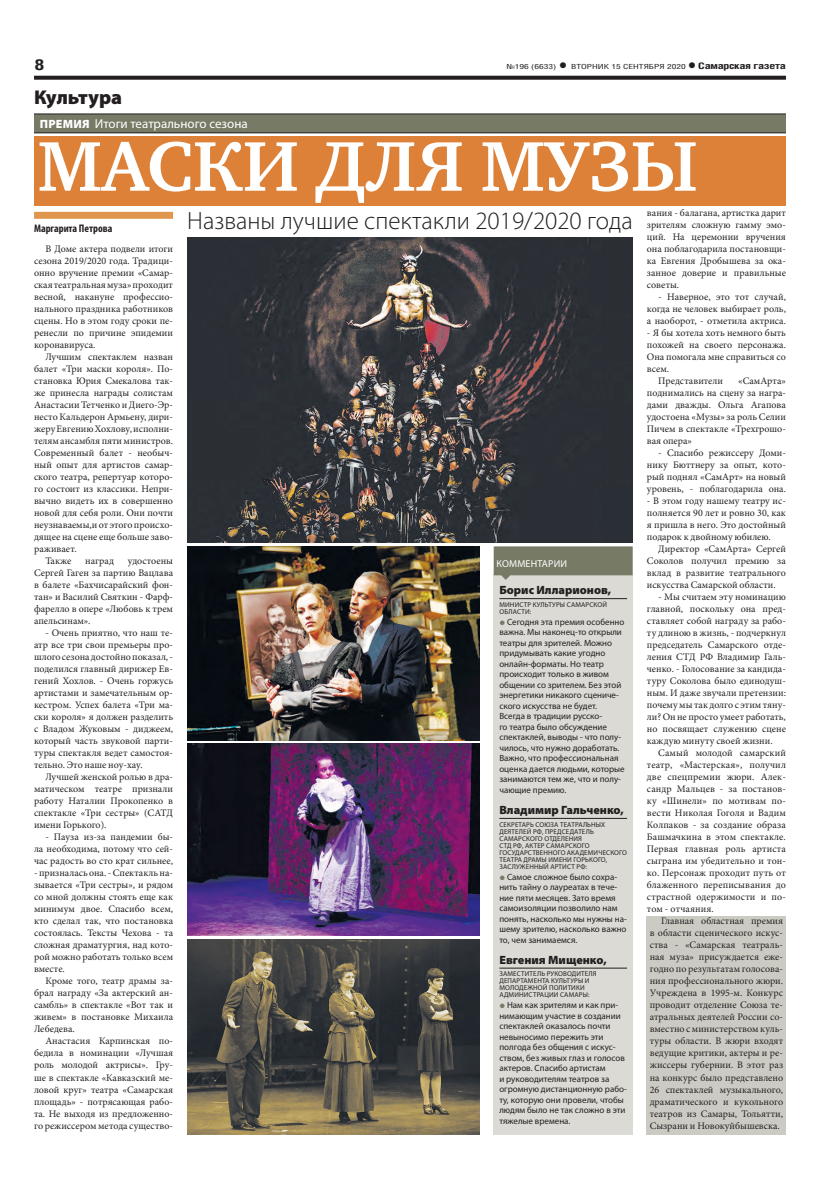
<style>
.page{position:relative;width:820px;height:1191px;background:#fff}
.page>*{position:absolute;margin:0;border:0;box-sizing:border-box;transform-origin:0 0}
.ЗАГОЛОВОК{font:700 72px "Charter C";color:#fff}
.ПОДЗАГОЛОВОК{font:300 25px "Myriad Pro";color:#231f20}
.рубрика{font:900 20px "Myriad Pro";color:#231f20}
.t1{font:700 15px "Helios Cond";color:#231f20;scale:1.4 1}
.надзаголовок{font:13px "Myriad Pro";color:#fff}
.мнение_имя{font:900 12px "Myriad Pro";color:#231f20}
.АВТОР_цвет__копия{font:700 condensed 11px "Myriad Pro";color:#231f20}
.ОСНОВНОЙ{font:10px/12px "Minion Pro";color:#231f20;text-align:justify}
.t2{font:10px "Myriad Pro";letter-spacing:.02em;color:#fff}
.мнение_текст{font:9px/10.5px "Myriad Pro";color:#231f20}
.t3{font:700 9px "Helios Cond";letter-spacing:-.02em;color:#231f20;scale:1.4 1}
.мнение_должность{font:7px/7px "Myriad Pro";letter-spacing:.02em;color:#231f20}
.t4{font:7px "Helios Cond";color:#231f20;scale:1.4 1}
.s1{font-weight:700;font-size:16px}
.s2{font-size:16px}
.s3{font-weight:900;font-size:12px}
.s4{font-weight:900;font-size:16px;color:#777a65}
</style>
<div class="page">
<svg style="left:34px;top:76px;width:751px;height:4px;background:#322f2f"></svg>
<div style="left:646px;top:916px;width:139px;height:218px;background:#cccbc3"></div>
<div style="left:34px;top:114px;width:751px;height:19px;background:#777a65"></div>
<hr style="left:34px;top:114px;width:751px;height:1px;background:#231f20">
<hr style="left:34px;top:133px;width:751px;height:1px;background:#231f20">
<div style="left:34px;top:136px;width:751px;height:70px;background:#de8138"></div>
<div style="left:34px;top:212px;width:139px;height:7px;background:#e0974d"></div>
<div style="left:493px;top:574px;width:139px;height:560px;background:#dcdad4"></div>
<hr style="left:499px;top:598px;width:127px;height:1px;background:#231f20">
<hr style="left:499px;top:818px;width:127px;height:1px;background:#231f20">
<hr style="left:499px;top:968px;width:127px;height:1px;background:#231f20">
<svg style="left:493px;top:546px;width:139px;height:34px;background:#868876"></svg>
<img style="left:187px;top:237px;width:445px;height:305px">
<img style="left:187px;top:546px;width:292px;height:195px">
<img style="left:187px;top:743px;width:292px;height:192px">
<img style="left:187px;top:939px;width:292px;height:195px">
<p class="t1" style="left:34px;top:55px;width:9px">8</p>
<p class="t4" style="left:506px;top:63px;width:129px">№196 (6633) <span class="s1">•</span> ВТОРНИК 15 СЕНТЯБРЯ 2020</p>
<p class="t3" style="left:687px;top:61px;width:72px"><span class="s2">•</span> Самарская газета</p>
<p class="рубрика" style="left:34px;top:86px;width:90px">Культура</p>
<p class="надзаголовок" style="left:40px;top:116px;width:209px"><span class="s3">ПРЕМИЯ</span> Итоги театрального сезона</p>
<p class="ЗАГОЛОВОК" style="left:38px;top:127px;width:661px">МАСКИ ДЛЯ МУЗЫ</p>
<p class="АВТОР_цвет__копия" style="left:34px;top:222px;width:80px">Маргарита Петрова</p>
<p class="ОСНОВНОЙ" style="left:34px;top:243px;width:140px;text-indent:11px">В Доме актера подвели итоги сезона 2019/2020 года. Традици&shy;онно вручение премии «Самар&shy;ская театральная муза» проходит весной, накануне профессио&shy;нального праздника работников сцены. Но в этом году сроки пе&shy;ренесли по причине эпидемии коронавируса.</p>
<p class="ОСНОВНОЙ" style="left:34px;top:351px;width:140px;text-indent:11px">Лучшим спектаклем назван балет «Три маски короля». По&shy;становка Юрия Смекалова так&shy;же принесла награды солистам Анастасии Тетченко и Диего-Эр&shy;несто Кальдерон Армьену, дири&shy;жеру Евгению Хохлову, исполни&shy;телям ансамбля пяти министров.<br>Современный балет - необыч&shy;ный опыт для артистов самар&shy;ского театра, репертуар которо&shy;го состоит из классики. Непри&shy;вычно видеть их в совершенно новой для себя роли. Они почти неузнаваемы,и от этого происхо&shy;дящее на сцене еще больше заво&shy;раживает.</p>
<p class="ОСНОВНОЙ" style="left:45px;top:555px;width:28px">Также</p>
<p class="ОСНОВНОЙ" style="left:85px;top:555px;width:30px">наград</p>
<p class="ОСНОВНОЙ" style="left:646px;top:207px;width:140px">вания - балагана, артистка дарит зрителям сложную гамму эмо&shy;ций. На церемонии вручения она поблагодарила постановщи&shy;ка Евгения Дробышева за ока&shy;занное доверие и правильные советы.</p>
<p class="ОСНОВНОЙ" style="left:646px;top:291px;width:140px;text-indent:11px">- Наверное, это тот случай, когда не человек выбирает роль, а наоборот, - отметила актриса.</p>
<p class="ОСНОВНОЙ" style="left:646px;top:327px;width:140px">- Я бы хотела хоть немного быть похожей на своего персонажа.<br>Она помогала мне справиться со всем.</p>
<p class="ОСНОВНОЙ" style="left:658px;top:375px;width:66px">Представители</p>
<p class="ПОДЗАГОЛОВОК" style="left:187px;top:206px;width:447px">Названы лучшие спектакли 2019/2020 года</p>
<p class="ОСНОВНОЙ" style="left:646px;top:375px;width:140px;text-indent:91px">«СамАрта» поднимались на сцену за награ&shy;дами дважды. Ольга Агапова удостоена «Музы» за роль Селии Пичем в спектакле «Трехгрошо&shy;вая опера»</p>
<p class="ОСНОВНОЙ" style="left:646px;top:447px;width:140px;text-indent:11px">- Спасибо режиссеру Доми&shy;нику Бюттнеру за опыт, кото&shy;рый поднял «СамАрт» на новый уровень, - поблагодарила она.</p>
<p class="ОСНОВНОЙ" style="left:646px;top:495px;width:140px">- В этом году нашему театру ис&shy;полняется 90 лет и ровно 30, как я пришла в него. Это достойный подарок к двойному юбилею.</p>
<p class="ОСНОВНОЙ" style="left:646px;top:543px;width:140px;text-indent:11px">Директор «СамАрта» Сергей Соколов получил премию за вклад в развитие театрального искусства Самарской области.</p>
<p class="ОСНОВНОЙ" style="left:646px;top:591px;width:140px;text-indent:11px">- Мы считаем эту номинацию главной, поскольку она пред&shy;ставляет собой награду за рабо&shy;ту длиною в жизнь, - подчеркнул председатель Самарского отде&shy;ления СТД РФ Владимир Галь&shy;ченко. - Голосование за кандида&shy;туру Соколова было единодуш&shy;ным. И даже звучали претензии: почему мы так долго с этим тяну&shy;ли? Он не просто умеет работать, но посвящает служению сцене каждую минуту своей жизни.</p>
<p class="ОСНОВНОЙ" style="left:646px;top:747px;width:140px;text-indent:11px">Самый молодой самарский театр, «Мастерская», получил две спецпремии жюри. Алек&shy;сандр Мальцев - за постанов&shy;ку «Шинели» по мотивам по&shy;вести Николая Гоголя и Вадим Колпаков - за создание образа Башмачкина в этом спектакле.<br>Первая главная роль артиста сыграна им убедительно и тон&shy;ко. Персонаж проходит путь от блаженного переписывания до страстной одержимости и по&shy;том - отчаяния.</p>
<p class="ОСНОВНОЙ" style="left:649px;top:915px;width:135px;text-indent:11px">Главная областная премия в области сценического искус&shy;ства - «Самарская театраль&shy;ная муза» присуждается еже&shy;годно по результатам голосова&shy;ния профессионального жюри.<br>Учреждена в 1995-м. Конкурс проводит отделение Союза те&shy;атральных деятелей России со&shy;вместно с министерством куль&shy;туры области. В жюри входят ведущие критики, актеры и ре&shy;жиссеры губернии. В этот раз на конкурс было представлено 26 спектаклей музыкального, драматического и кукольного театров из Самары, Тольятти, Сызрани и Новокуйбышевска.</p>
<p class="ОСНОВНОЙ" style="left:34px;top:555px;width:140px;text-indent:94px">удостоены Сергей Гаген за партию Вацлава в балете «Бахчисарайский фон&shy;тан» и Василий Святкин - Фарф&shy;фарелло в опере «Любовь к трем апельсинам».</p>
<p class="ОСНОВНОЙ" style="left:34px;top:627px;width:140px;text-indent:11px">- Очень приятно, что наш те&shy;атр все три свои премьеры про&shy;шлого сезона достойно показал, - поделился главный дирижер Ев&shy;гений Хохлов. - Очень горжусь артистами и замечательным ор&shy;кестром. Успех балета «Три ма&shy;ски короля» я должен разделить с Владом Жуковым - диджеем, который часть звуковой парти&shy;туры спектакля ведет самостоя&shy;тельно. Это наше ноу-хау.</p>
<p class="ОСНОВНОЙ" style="left:34px;top:771px;width:140px;text-indent:11px">Лучшей женской ролью в дра&shy;матическом театре признали работу Наталии Прокопенко в спектакле «Три сестры» (САТД имени Горького).</p>
<p class="ОСНОВНОЙ" style="left:34px;top:831px;width:140px;text-indent:11px">- Пауза из-за пандемии бы&shy;ла необходима, потому что сей&shy;час радость во сто крат сильнее,</p>
<p class="ОСНОВНОЙ" style="left:34px;top:867px;width:140px">- призналась она. - Спектакль на&shy;зывается «Три сестры», и рядом со мной должны стоять еще как минимум двое. Спасибо всем, кто сделал так, что постановка состоялась. Тексты Чехова - та сложная драматургия, над кото&shy;рой можно работать только всем вместе.</p>
<p class="ОСНОВНОЙ" style="left:34px;top:975px;width:140px;text-indent:11px">Кроме того, театр драмы за&shy;брал награду «За актерский ан&shy;самбль» в спектакле «Вот так и живем» в постановке Михаила Лебедева.</p>
<p class="ОСНОВНОЙ" style="left:34px;top:1035px;width:140px;text-indent:11px">Анастасия Карпинская по&shy;бедила в номинации «Лучшая роль молодой актрисы». Гру&shy;ше в спектакле «Кавказский ме&shy;ловой круг» театра «Самарская площадь» - потрясающая рабо&shy;та. Не выходя из предложенно&shy;го режиссером метода существо-</p>
<p class="t2" style="left:496px;top:557px;width:72px">КОММЕНТАРИИ</p>
<p class="мнение_имя" style="left:499px;top:583px;width:113px">Борис Илларионов,</p>
<p class="мнение_должность" style="left:499px;top:601px;width:109px">МИНИСТР КУЛЬТУРЫ САМАРСКОЙ<br>ОБЛАСТИ:</p>
<p class="мнение_текст" style="left:499px;top:616px;width:127px"><span class="s4">•</span> Сегодня эта премия особенно важна. Мы наконец-то открыли театры для зрителей. Можно придумывать какие угодно онлайн-форматы. Но театр происходит только в живом общении со зрителем. Без этой энергетики никакого сцениче&shy;ского искусства не будет.</p>
<p class="мнение_текст" style="left:499px;top:711px;width:127px">Всегда в традиции русско-<br>го театра было обсуждение спектаклей, выводы - что полу&shy;чилось, что нужно доработать.<br>Важно, что профессиональная оценка дается людьми, которые занимаются тем же, что и полу&shy;чающие премию.</p>
<p class="мнение_имя" style="left:499px;top:803px;width:126px">Владимир Гальченко,</p>
<p class="мнение_должность" style="left:499px;top:820px;width:129px">СЕКРЕТАРЬ СОЮЗА ТЕАТРАЛЬНЫХ<br>ДЕЯТЕЛЕЙ РФ, ПРЕДСЕДАТЕЛЬ<br>САМАРСКОГО ОТДЕЛЕНИЯ<br>СТД РФ, АКТЕР САМАРСКОГО<br>ГОСУДАРСТВЕННОГО АКАДЕМИЧЕСКОГО<br>ТЕАТРА ДРАМЫ ИМЕНИ ГОРЬКОГО,<br>ЗАСЛУЖЕННЫЙ АРТИСТ РФ:</p>
<p class="мнение_текст" style="left:499px;top:871px;width:129px"><span class="s4">•</span> Самое сложное было сохра&shy;нить тайну о лауреатах в тече&shy;ние пяти месяцев. Зато время самоизоляции позволило нам понять, насколько мы нужны на&shy;шему зрителю, насколько важно то, чем занимаемся.</p>
<p class="мнение_имя" style="left:499px;top:952px;width:109px">Евгения Мищенко,</p>
<p class="мнение_должность" style="left:499px;top:970px;width:99px">ЗАМЕСТИТЕЛЬ РУКОВОДИТЕЛЯ<br>ДЕПАРТАМЕНТА КУЛЬТУРЫ И<br>МОЛОДЕЖНОЙ ПОЛИТИКИ<br>АДМИНИСТРАЦИИ САМАРЫ:</p>
<p class="мнение_текст" style="left:499px;top:1000px;width:129px"><span class="s4">•</span> Нам как зрителям и как при&shy;нимающим участие в создании спектаклей оказалось почти невыносимо пережить эти полгода без общения с искус&shy;ством, без живых глаз и голосов актеров. Спасибо артистам<br>и руководителям театров за огромную дистанционную рабо&shy;ту, которую они провели, чтобы людям было не так сложно в эти тяжелые времена.</p>
</div>
